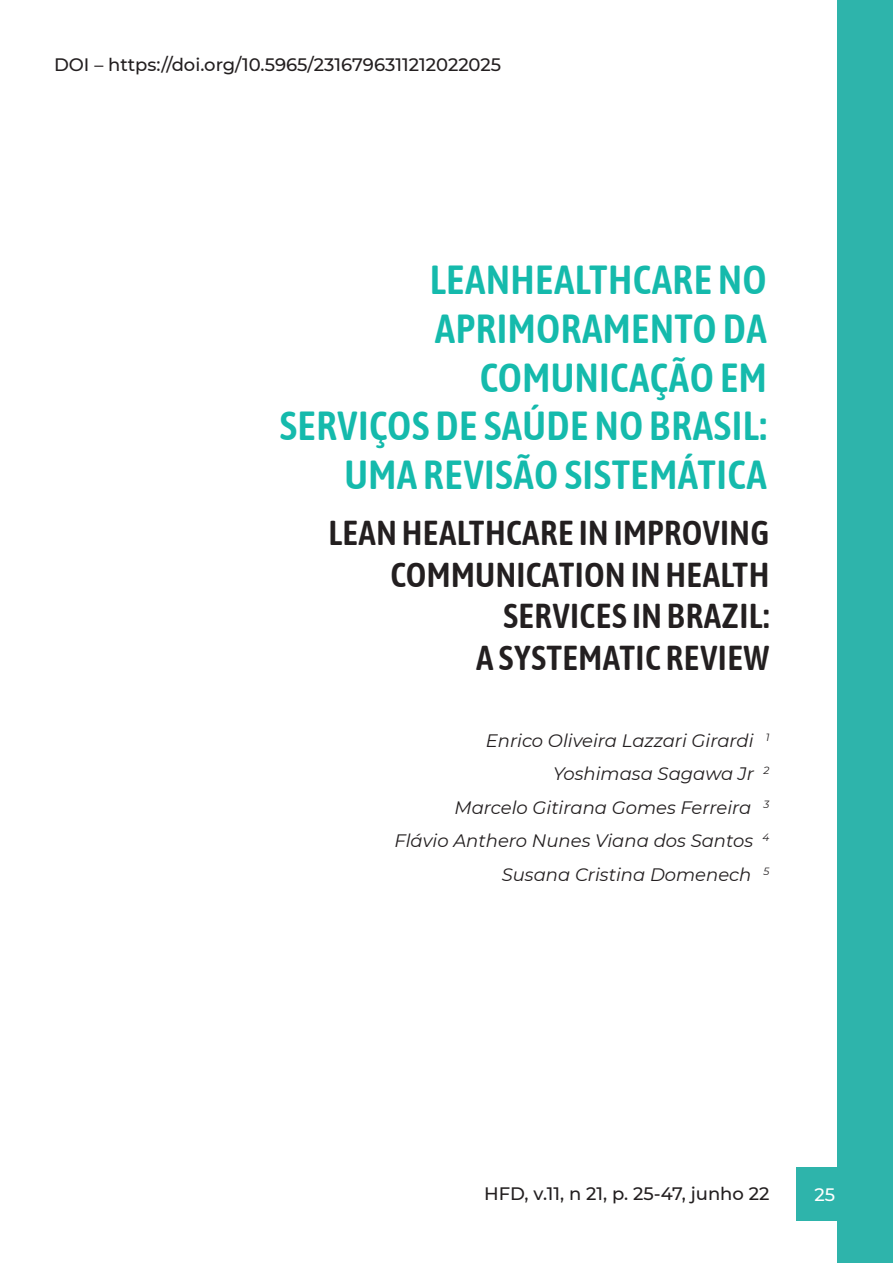
<style>
.page{position:relative;width:893px;height:1263px;background:#fff}
.page>*{position:absolute;margin:0;border:0;box-sizing:border-box;transform-origin:0 0}
.t1{font:600 40.5px "Asap Condensed";letter-spacing:.01em;color:#15baac}
.t2{font:600 34.5px "Asap Condensed";letter-spacing:.01em;color:#231f20}
.Texto{font:italic 18px "Montserrat";color:#231f20}
.Texto-2{font:500 18px "Montserrat";color:#231f20}
.Texto-3{font:500 18px "Montserrat";color:#fff}
</style>
<div class="page">
<div style="left:837px;top:0;width:56px;height:1263px;background:#2eb4ab"></div>
<div style="left:796px;top:1167px;width:68px;height:54px;background:#2eb4ab"></div>
<p class="Texto-2" style="left:54px;top:52px;width:449px">DOI – https://doi.org/10.5965/2316796311212022025</p>
<p class="t1" style="left:430px;top:252px;width:339px">LEANHEALTHCARE NO</p>
<p class="t1" style="left:435px;top:300px;width:333px">APRIMORAMENTO DA</p>
<p class="t1" style="left:480px;top:349px;width:289px">COMUNICAÇÃO EM</p>
<p class="t1" style="left:279px;top:398px;width:489px">SERVIÇOS DE SAÚDE NO BRASIL:</p>
<p class="t1" style="left:344px;top:446px;width:424px">UMA REVISÃO SISTEMÁTICA</p>
<p class="t2" style="left:328px;top:509px;width:442px">LEAN HEALTHCARE IN IMPROVING</p>
<p class="t2" style="left:391px;top:550px;width:380px">COMMUNICATION IN HEALTH</p>
<p class="t2" style="left:503px;top:592px;width:268px">SERVICES IN BRAZIL:</p>
<p class="t2" style="left:476px;top:633px;width:295px">A SYSTEMATIC REVIEW</p>
<p class="Texto" style="left:486px;top:728px;width:285px">Enrico Oliveira Lazzari Girardi <sup>1</sup></p>
<p class="Texto" style="left:553px;top:761px;width:218px">Yoshimasa Sagawa Jr <sup>2</sup></p>
<p class="Texto" style="left:454px;top:795px;width:317px">Marcelo Gitirana Gomes Ferreira <sup>3</sup></p>
<p class="Texto" style="left:394px;top:828px;width:377px">Flávio Anthero Nunes Viana dos Santos <sup>4</sup></p>
<p class="Texto" style="left:502px;top:862px;width:269px">Susana Cristina Domenech <sup>5</sup></p>
<p class="Texto-2" style="left:484px;top:1181px;width:287px">HFD, v.11, n 21, p. 25-47, junho 22</p>
<p class="Texto-3" style="left:814px;top:1182px;width:22px">25</p>
</div>
